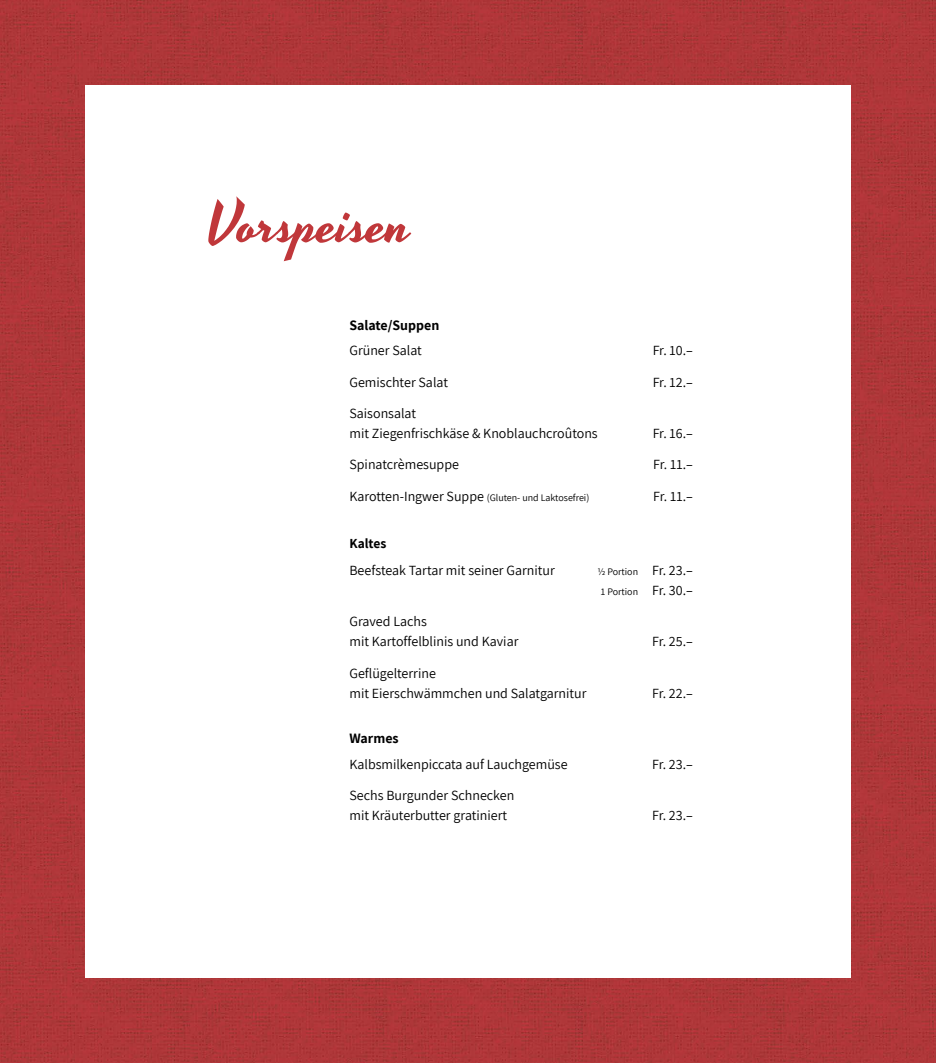
<style>
.page{position:relative;width:936px;height:1063px;background:#fff}
.page>*{position:absolute;margin:0;border:0;box-sizing:border-box;transform-origin:0 0}
.t1{font:59px "Yesteryear";color:#c0373a}
.t2{font:14px/20px "Assistant";color:#000}
.t3{font:700 14px "Assistant";color:#000}
.t4{font:700 13.5px "Assistant";color:#000}
.t5{font:10px/20px "Assistant";color:#000;text-align:center}
.s1{font-size:14px}
</style>
<div class="page">
<img style="left:0;top:0;width:935px;height:1063px">
<div style="left:85px;top:85px;width:765px;height:893px;background:#fff"></div>
<h1 class="t1" style="left:206px;top:183px;width:206px">Vorspeisen</h1>
<p class="t3" style="left:349px;top:315px;width:91px">Salate/Suppen</p>
<p class="t2" style="left:349px;top:340px;width:74px">Grüner Salat</p>
<p class="t2" style="left:652px;top:340px;width:42px">Fr. 10.–</p>
<p class="t2" style="left:349px;top:371px;width:100px">Gemischter Salat</p>
<p class="t2" style="left:652px;top:371px;width:42px">Fr. 12.–</p>
<p class="t2" style="left:349px;top:403px;width:250px">Saisonsalat<br>mit Ziegenfrischkäse &amp; Knoblauchcroûtons</p>
<p class="t2" style="left:652px;top:423px;width:42px">Fr. 16.–</p>
<p class="t2" style="left:349px;top:454px;width:111px">Spinatcrèmesuppe</p>
<p class="t2" style="left:653px;top:454px;width:41px">Fr. 11.–</p>
<p class="t5" style="left:349px;top:487px;width:241px"><span class="s1">Karotten-Ingwer Suppe</span> (Gluten- und Laktosefrei)</p>
<p class="t2" style="left:653px;top:485px;width:41px">Fr. 11.–</p>
<p class="t4" style="left:349px;top:534px;width:38px">Kaltes</p>
<p class="t2" style="left:349px;top:560px;width:207px">Beefsteak Tartar mit seiner Garnitur</p>
<p class="t5" style="left:597px;top:561px;width:97px">½ Portion <span class="s1">Fr. 23.–<br></span>1 Portion <span class="s1">Fr. 30.–</span></p>
<p class="t2" style="left:349px;top:611px;width:170px">Graved Lachs<br>mit Kartoffelblinis und Kaviar</p>
<p class="t2" style="left:652px;top:631px;width:42px">Fr. 25.–</p>
<p class="t2" style="left:349px;top:662px;width:239px">Geflügelterrine<br>mit Eierschwämmchen und Salatgarnitur</p>
<p class="t2" style="left:652px;top:682px;width:42px">Fr. 22.–</p>
<p class="t3" style="left:349px;top:729px;width:51px">Warmes</p>
<p class="t2" style="left:349px;top:753px;width:220px">Kalbsmilkenpiccata auf Lauchgemüse</p>
<p class="t2" style="left:652px;top:753px;width:42px">Fr. 23.–</p>
<p class="t2" style="left:349px;top:785px;width:166px">Sechs Burgunder Schnecken mit Kräuterbutter gratiniert</p>
<p class="t2" style="left:652px;top:805px;width:42px">Fr. 23.–</p>
</div>
